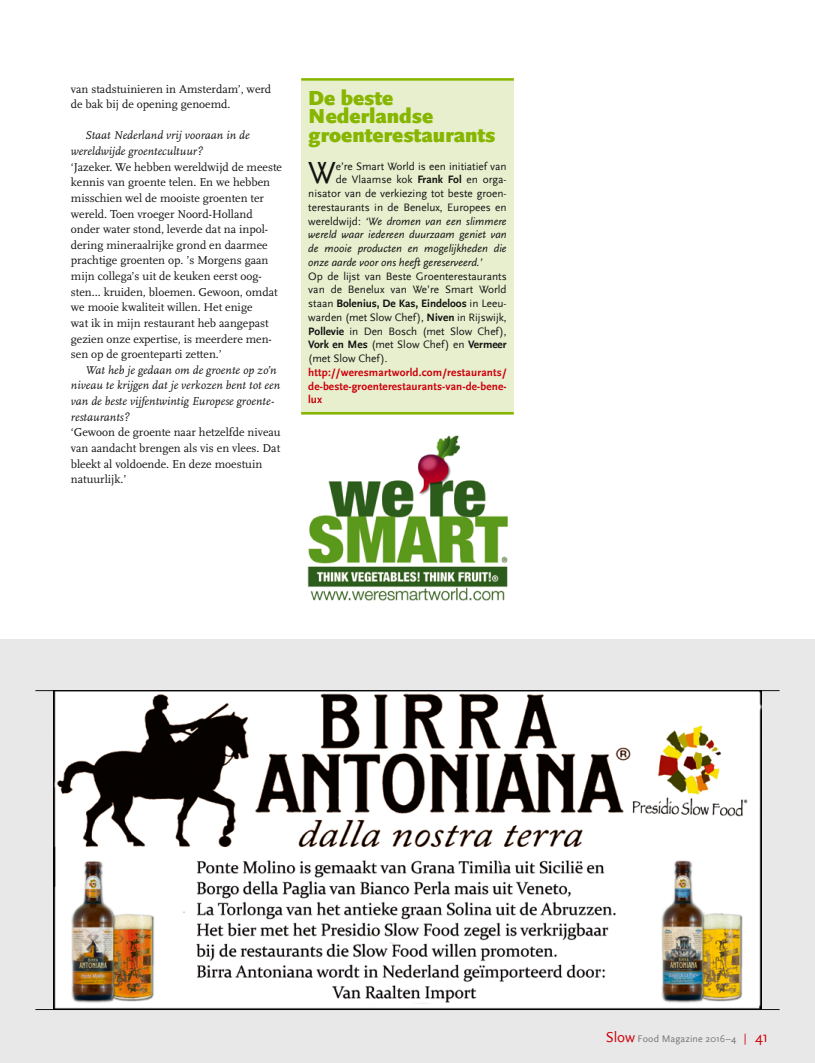
<style>
.page{position:relative;width:815px;height:1063px;background:#fff}
.page>*{position:absolute;margin:0;border:0;box-sizing:border-box;transform-origin:0 0}
.t1{font:32.12px "Scala Sans";color:#131211}
.t2{font:900 21.25px/18.8px "Scala Sans";color:#87b600}
.t3{font:11.88px/15.6px "Scala";color:#131211}
.t4{font:italic 11.88px/15.6px "Scala";letter-spacing:.005em;color:#131211}
.t5{font:11.25px/13.8px "Scala Sans";color:#131211;text-align:justify}
.t6{font:italic 11.25px "Scala Sans";color:#131211}
.t7{font:700 11.25px/13.8px "Scala Sans";letter-spacing:.01em;color:#cc000a;text-align:justify}
.t8{font:10px "Scala Sans";letter-spacing:.01em;color:#747473}
.s1{font-weight:700}
.s2{font-style:normal}
.s3{font-size:15px;color:#cc000a}
.s4{font-style:inherit}
.s5{font-size:11.25px;color:#cc000a}
</style>
<div class="page">
<div style="left:0;top:639px;width:815px;height:424px;background:#e8e8e8"></div>
<hr style="left:35px;top:690px;width:745px;height:1px;background:#131211">
<hr style="left:35px;top:1009px;width:745px;height:1px;background:#131211">
<img style="left:53px;top:691px;width:709px;height:319px">
<div style="left:301px;top:78px;width:213px;height:336px;background:#e6eecb"></div>
<hr style="left:301px;top:78px;width:213px;height:3px;background:#87b600">
<hr style="left:301px;top:412px;width:213px;height:2px;background:#87b600">
<img style="left:307px;top:435px;width:201px;height:166px">
<p class="t3" style="left:71px;top:81px;width:202px">van stadstuinieren in Amsterdam’, werd de bak bij de opening genoemd.</p>
<p class="t4" style="left:71px;top:128px;width:180px;text-indent:14px">Staat Nederland vrij vooraan in de wereldwijde groentecultuur?</p>
<p class="t3" style="left:71px;top:159px;width:213px">‘Jazeker. We hebben wereldwijd de meeste kennis van groente telen. En we hebben misschien wel de mooiste groenten ter wereld. Toen vroeger Noord-Holland onder water stond, leverde dat na inpol&shy;dering mineraalrijke grond en daarmee prachtige groenten op. ’s Morgens gaan mijn collega’s uit de keuken eerst oog&shy;sten… kruiden, bloemen. Gewoon, omdat we mooie kwaliteit willen. Het enige<br>wat ik in mijn restaurant heb aangepast gezien onze expertise, is meerdere men&shy;sen op de groenteparti zetten.’</p>
<p class="t4" style="left:71px;top:362px;width:211px;text-indent:14px">Wat heb je gedaan om de groente op zo’n niveau te krijgen dat je verkozen bent tot een van de beste vijfentwintig Europese groente&shy;restaurants?</p>
<p class="t3" style="left:71px;top:425px;width:211px">‘Gewoon de groente naar hetzelfde niveau van aandacht brengen als vis en vlees. Dat bleekt al voldoende. En deze moestuin natuurlijk.’</p>
<h2 class="t2" style="left:308px;top:89px;width:189px">De beste<br>Nederlandse groenterestaurants</h2>
<h1 class="t1" style="left:308px;top:156px;width:29px">W</h1>
<p class="t5" style="left:336px;top:159px;width:172px">e’re Smart World is een initiatief van</p>
<p class="t5" style="left:336px;top:173px;width:172px">de Vlaamse kok <span class="s1">Frank Fol</span> en orga-</p>
<p class="t5" style="left:308px;top:187px;width:200px">nisator van de verkiezing tot beste groen-</p>
<p class="t5" style="left:308px;top:201px;width:200px">terestaurants in de Benelux, Europees en</p>
<p class="t6" style="left:308px;top:215px;width:200px"><span class="s2">wereldwijd:</span> ‘We dromen van een slimmere</p>
<p class="t6" style="left:308px;top:229px;width:200px">wereld waar iedereen duurzaam geniet van</p>
<p class="t6" style="left:308px;top:242px;width:200px">de mooie producten en mogelijkheden die</p>
<p class="t6" style="left:308px;top:256px;width:176px">onze aarde voor ons heeft gereserveerd.’</p>
<p class="t5" style="left:308px;top:269px;width:200px">Op de lijst van Beste Groenterestaurants van de Benelux van We’re Smart World staan <span class="s1">Bolenius, De Kas, Eindeloos</span> in Leeu&shy;warden (met Slow Chef), <span class="s1">Niven</span> in Rijswijk, <span class="s1">Pollevie</span> in Den Bosch (met Slow Chef), <span class="s1">Vork en Mes</span> (met Slow Chef) en <span class="s1">Vermeer </span>(met Slow Chef).</p>
<p class="t7" style="left:308px;top:366px;width:200px">http://weresmartworld.com/restaurants/ de-beste-groenterestaurants-van-de-bene&shy;lux</p>
<p class="t8" style="left:606px;top:1034px;width:164px"><span class="s3">S</span><span class="s3">low</span> Food Magazine <span class="s4">2016–4</span> <span class="s5">|</span> <span class="s3">41</span></p>
</div>
